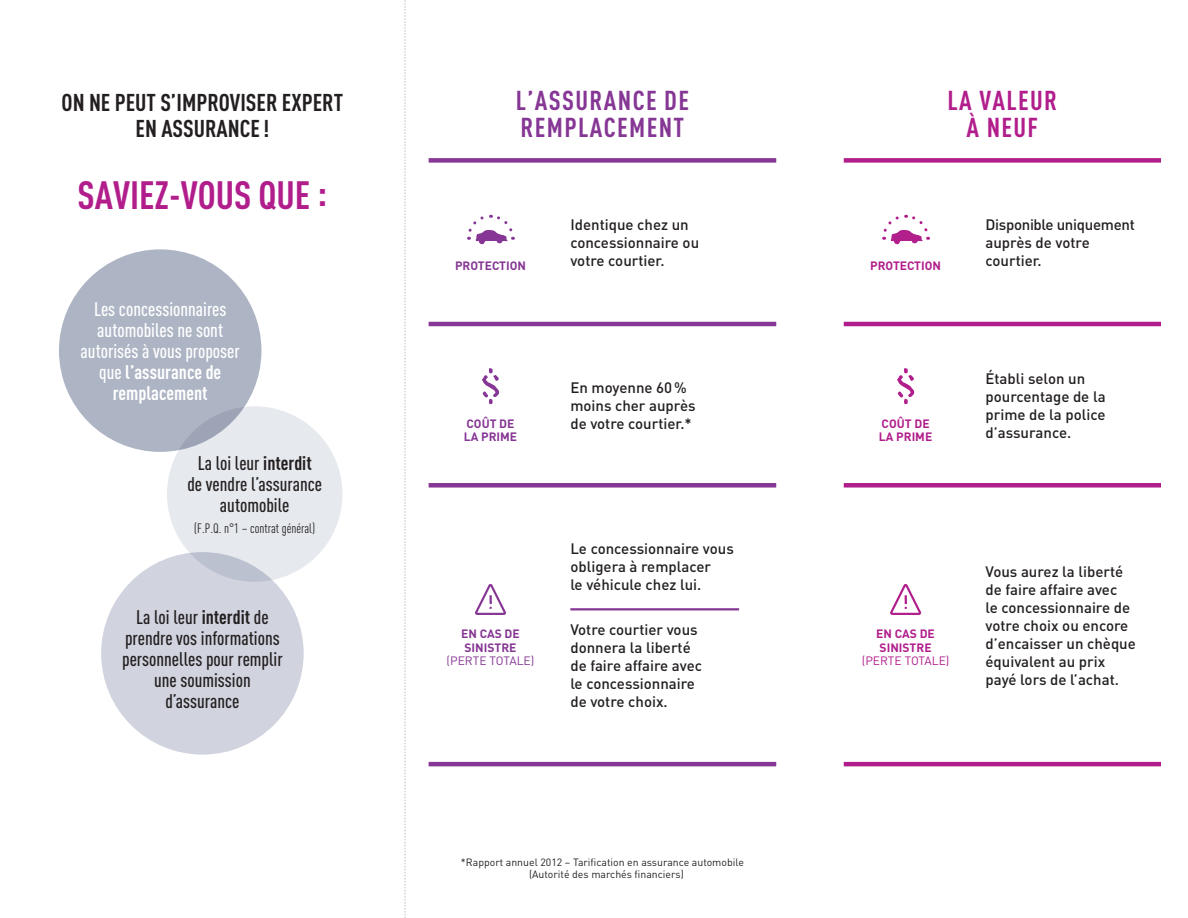
<style>
.page{position:relative;width:1188px;height:918px;background:#fff}
.page>*{position:absolute;margin:0;border:0;box-sizing:border-box;transform-origin:0 0}
.t1{font:700 39px "DIN Cond";color:#b11e8c}
.t2{font:700 27px "DIN Cond";letter-spacing:.05em;color:#863694}
.t3{font:700 27px/27px "DIN Cond";letter-spacing:.05em;color:#b11e8c;text-align:center}
.t4{font:700 24px/25.5px "DIN Cond";color:#231f20;text-align:center}
.t5{font:500 19.5px/21px "DIN Cond";color:#231f20;text-align:center}
.t6{font:500 19.5px/21px "DIN Cond";color:#fff;text-align:center}
.t7{font:500 15px/18px "DIN";color:#231f20}
.t8{font:500 15px/18px "DIN";letter-spacing:-.02em;color:#231f20}
.t9{font:13.5px "DIN Cond";color:#231f20}
.t10{font:700 12px/13.5px "DIN";color:#863694}
.t11{font:700 12px/13.5px "DIN";color:#b11e8c}
.t12{font:12px "DIN";color:#863694}
.t13{font:12px "DIN";color:#b11e8c}
.t14{font:10.5px/12px "DIN";color:#231f20}
.s1{font-weight:700}
</style>
<div class="page">
<svg style="left:405px;top:0;width:1px;height:918px"></svg>
<hr style="left:570px;top:608px;width:169px;height:2px;background:#863694">
<hr style="left:844px;top:322px;width:317px;height:4px;background:#b11e8c">
<hr style="left:429px;top:322px;width:347px;height:4px;background:#863694">
<div style="left:844px;top:158px;width:317px;height:5px;background:#b11e8c"></div>
<div style="left:429px;top:158px;width:347px;height:5px;background:#863694"></div>
<div style="left:844px;top:483px;width:317px;height:5px;background:#b11e8c"></div>
<div style="left:429px;top:483px;width:347px;height:5px;background:#863694"></div>
<hr style="left:844px;top:762px;width:317px;height:4px;background:#b11e8c">
<hr style="left:429px;top:762px;width:347px;height:4px;background:#863694">
<svg style="left:482px;top:368px;width:17px;height:36px"></svg>
<svg style="left:897px;top:368px;width:17px;height:36px"></svg>
<svg style="left:475px;top:584px;width:31px;height:31px"></svg>
<svg style="left:890px;top:584px;width:32px;height:31px"></svg>
<img style="left:476px;top:240px;width:11px;height:4px">
<svg style="left:467px;top:214px;width:48px;height:26px"></svg>
<img style="left:891px;top:240px;width:12px;height:4px">
<svg style="left:882px;top:214px;width:48px;height:26px"></svg>
<div style="left:59px;top:249px;width:202px;height:203px;background:#adb4c4;border-radius:50%"></div>
<div style="left:167px;top:406px;width:175px;height:176px;background:#e6e9ee;border-radius:50%"></div>
<div style="left:101px;top:552px;width:203px;height:203px;background:#d1d4df;border-radius:50%"></div>
<p class="t4" style="left:62px;top:89px;width:283px">ON NE PEUT S’IMPROVISER EXPERT<br>EN ASSURANCE!</p>
<p class="t1" style="left:78px;top:171px;width:251px">SAVIEZ-VOUS QUE :</p>
<p class="t6" style="left:81px;top:299px;width:161px">Les concessionnaires automobiles ne sont autorisés à vous proposer que <span class="s1">l’assurance de remplacement</span></p>
<p class="t5" style="left:187px;top:453px;width:136px">La loi leur <span class="s1">interdit<br></span>de vendre l’assurance automobile</p>
<p class="t9" style="left:194px;top:521px;width:122px">(F.P.Q. n°1 – contrat général)</p>
<p class="t5" style="left:122px;top:606px;width:162px">La loi leur <span class="s1">interdit</span> de prendre vos informations personnelles pour remplir une soumission d’assurance</p>
<p class="t2" style="left:516px;top:83px;width:175px">L’ASSURANCE DE</p>
<p class="t2" style="left:521px;top:110px;width:165px">REMPLACEMENT</p>
<p class="t3" style="left:948px;top:86px;width:111px">LA VALEUR<br>À NEUF</p>
<p class="t7" style="left:570px;top:215px;width:130px">Identique chez un concessionnaire ou votre courtier.</p>
<p class="t10" style="left:455px;top:258px;width:72px">PROTECTION</p>
<p class="t11" style="left:870px;top:258px;width:72px">PROTECTION</p>
<p class="t8" style="left:986px;top:215px;width:151px">Disponible uniquement auprès de votre courtier.</p>
<p class="t7" style="left:570px;top:378px;width:127px">En moyenne 60% moins cher auprès de votre courtier.*</p>
<p class="t10" style="left:464px;top:416px;width:55px">COÛT DE<br>LA PRIME</p>
<p class="t11" style="left:879px;top:416px;width:55px">COÛT DE<br>LA PRIME</p>
<p class="t7" style="left:986px;top:369px;width:122px">Établi selon un pourcentage de la prime de la police d’assurance.</p>
<p class="t10" style="left:461px;top:627px;width:60px">EN CAS DE<br>SINISTRE</p>
<p class="t12" style="left:447px;top:654px;width:89px">(PERTE TOTALE)</p>
<p class="t7" style="left:570px;top:539px;width:165px">Le concessionnaire vous obligera à remplacer<br>le véhicule chez lui.</p>
<p class="t7" style="left:570px;top:620px;width:133px">Votre courtier vous donnera la liberté de faire affaire avec le concessionnaire de votre choix.</p>
<p class="t14" style="left:529px;top:856px;width:216px;text-indent:-68px">*Rapport annuel 2012 – Tarification en assurance automobile (Autorité des marchés financiers)</p>
<p class="t11" style="left:876px;top:627px;width:60px">EN CAS DE<br>SINISTRE</p>
<p class="t13" style="left:862px;top:654px;width:89px">(PERTE TOTALE)</p>
<p class="t7" style="left:986px;top:562px;width:152px">Vous aurez la liberté de faire affaire avec<br>le concessionnaire de votre choix ou encore d’encaisser un chèque équivalent au prix payé lors de l’achat.</p>
</div>
